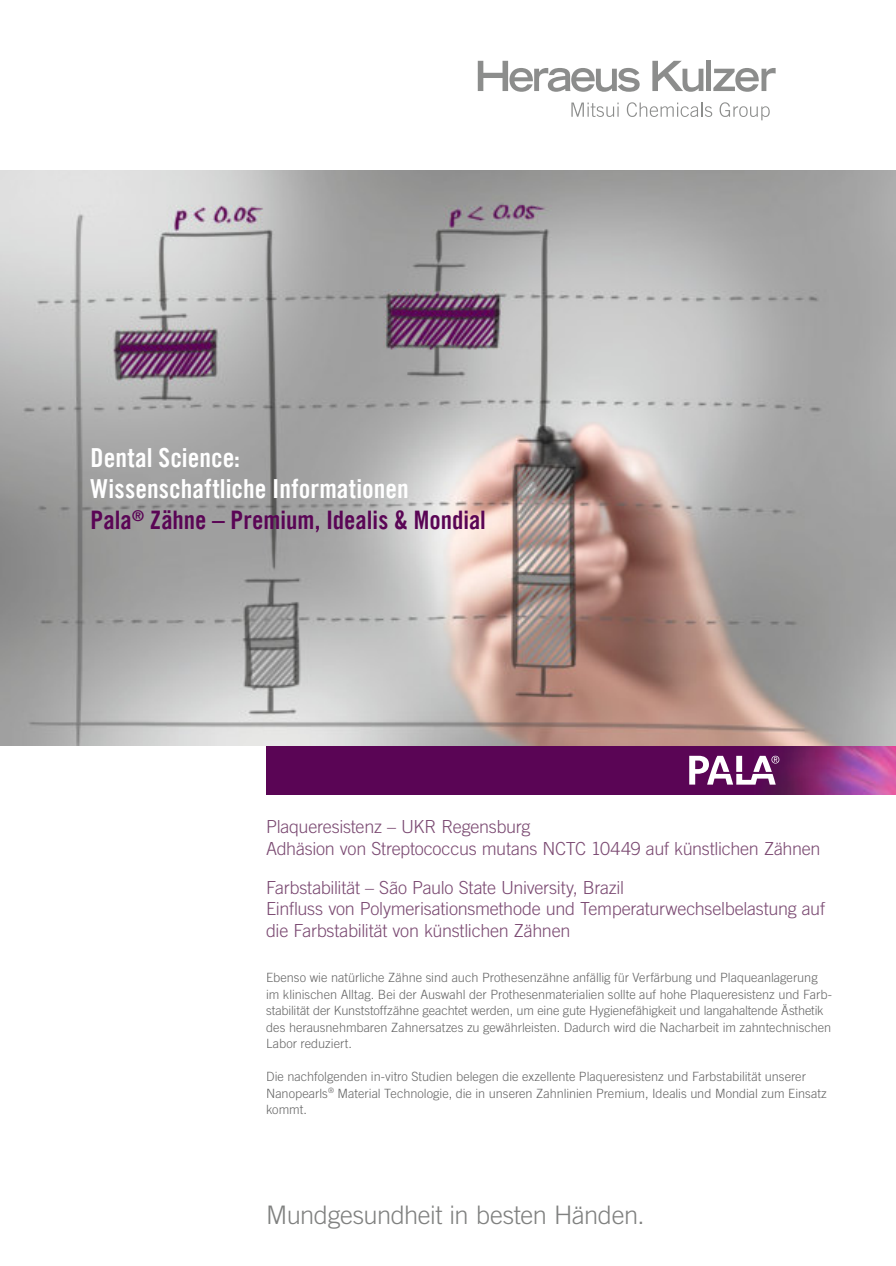
<style>
.page{position:relative;width:896px;height:1266px;background:#fff}
.page>*{position:absolute;margin:0;border:0;box-sizing:border-box;transform-origin:0 0}
.t1{font:26.25px/31.5px "Trade Gothic LT Com Bd Cn 20";color:#fff}
.t2{font:25.5px "Trade Gothic LT Com Bd Cn 20";color:#5a0555}
.t3{font:300 25.5px "Trade Gothic LT Com";letter-spacing:-.015em;color:#808180}
.t4{font:300 18px/21.6px "Trade Gothic LT Com";letter-spacing:-.015em;color:#7b4a72}
.t5{font:300 12.75px/16.5px "Trade Gothic LT Com";color:#676767}
</style>
<div class="page">
<div style="left:266px;top:745px;width:629px;height:49px;background:#5a0555"></div>
<img style="left:754px;top:745px;width:141px;height:49px">
<svg style="left:689px;top:755px;width:90px;height:29px"></svg>
<img style="left:0;top:171px;width:895px;height:574px">
<svg style="left:477px;top:61px;width:162px;height:31px"></svg>
<svg style="left:652px;top:61px;width:51px;height:31px"></svg>
<div style="left:706px;top:61px;width:5px;height:30px;background:#8c8d8c"></div>
<svg style="left:713px;top:68px;width:62px;height:24px"></svg>
<svg style="left:571px;top:102px;width:47px;height:15px"></svg>
<svg style="left:626px;top:102px;width:86px;height:15px"></svg>
<svg style="left:719px;top:102px;width:50px;height:18px"></svg>
<h1 class="t1" style="left:91px;top:444px;width:319px">Dental Science:<br>Wissenschaftliche Informationen</h1>
<h2 class="t2" style="left:91px;top:510px;width:397px">Pala<sup>®</sup> Zähne – Premium, Idealis &amp; Mondial</h2>
<h3 class="t4" style="left:266px;top:818px;width:556px">Plaqueresistenz – UKR Regensburg<br>Adhäsion von Streptococcus mutans NCTC 10449 auf künstlichen Zähnen</h3>
<h3 class="t4" style="left:266px;top:878px;width:560px">Farbstabilität – São Paulo State University, Brazil<br>Einfluss von Polymerisationsmethode und Temperaturwechselbelastung auf die Farbstabilität von künstlichen Zähnen</h3>
<p class="t5" style="left:266px;top:970px;width:567px">Ebenso wie natürliche Zähne sind auch Prothesenzähne anfällig für Verfärbung und Plaqueanlagerung im klinischen Alltag. Bei der Auswahl der Prothesenmaterialien sollte auf hohe Plaqueresistenz und Farb&shy;stabilität der Kunststoffzähne geachtet werden, um eine gute Hygienefähigkeit und langahaltende Ästhetik des herausnehmbaren Zahnersatzes zu gewährleisten. Dadurch wird die Nacharbeit im zahntechnischen Labor reduziert.</p>
<p class="t5" style="left:266px;top:1069px;width:562px">Die nachfolgenden in-vitro Studien belegen die exzellente Plaqueresistenz und Farbstabilität unserer<br>Nanopearls<sup>®</sup> Material Technologie, die in unseren Zahnlinien Premium, Idealis und Mondial zum Einsatz kommt.</p>
<h2 class="t3" style="left:266px;top:1204px;width:380px">Mundgesundheit in besten Händen.</h2>
</div>
